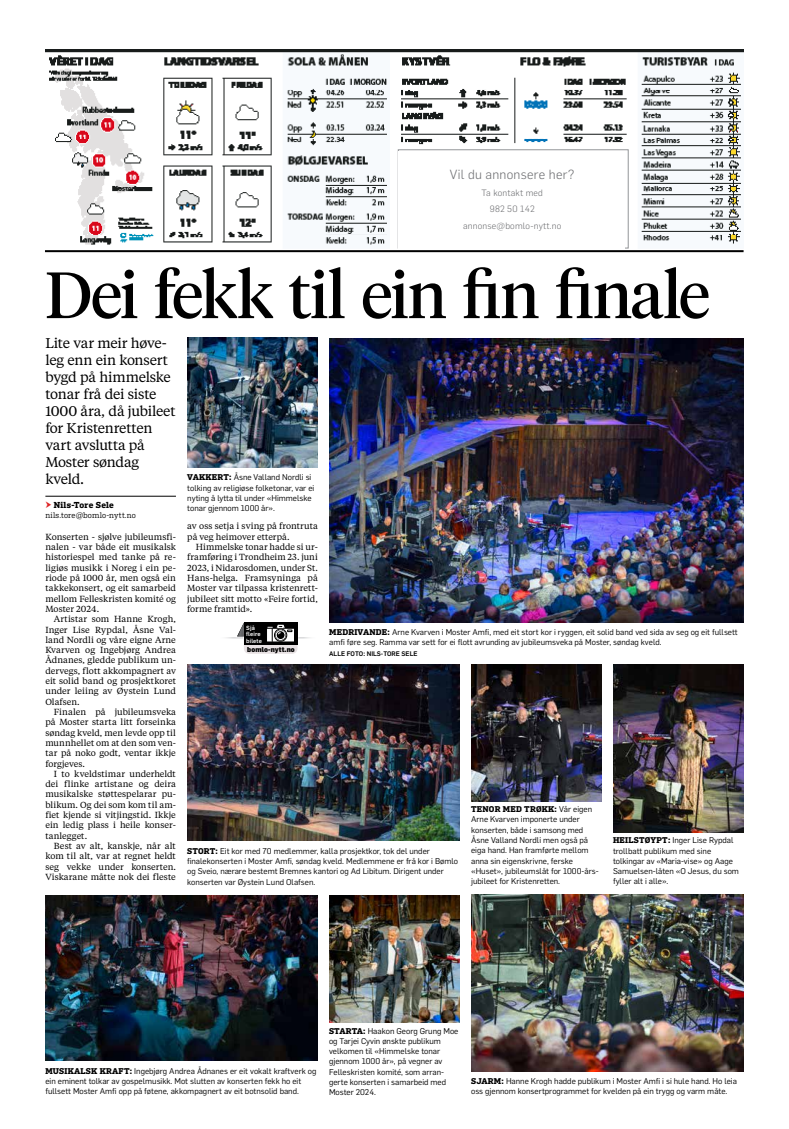
<style>
.page{position:relative;width:789px;height:1129px;background:#fff}
.page>*{position:absolute;margin:0;border:0;box-sizing:border-box;transform-origin:0 0}
.t1{font:65px "Tiempos Headline";letter-spacing:-.02em;color:#000}
.t2{font:14px/17px "Tiempos Text";letter-spacing:-.02em;color:#000}
.t3{font:300 13px "Flama";letter-spacing:.02em;color:#6d6e71}
.t4{font:300 9px/16.8px "Flama";letter-spacing:.02em;color:#6d6e71;text-align:center}
.t5{font:8.8px/10.3px "Tiempos Text";color:#000;text-align:justify}
.t6{font:700 8.5px "Flama Slab";letter-spacing:.025em;color:#000}
.t7{font:8.2px/10.3px "Flama";color:#000}
.t8{font:700 8.2px "Flama Slab";letter-spacing:.025em;color:#000}
.t9{font:8px "Flama Slab";letter-spacing:.015em;color:#000}
.t10{font:900 7px "Flama";letter-spacing:.02em;color:#000;scale:.92 1}
.t11{font:500 6.5px "Flama";color:#000}
.t12{font:500 5.9px/6.5px "Flama";letter-spacing:.02em;color:#fff}
.s1{font-family:"Flama Slab";font-weight:700}
.s2{font-family:"Flama";font-weight:400}
</style>
<div class="page">
<img style="left:45px;top:49px;width:698px;height:200px">
<hr style="left:45px;top:250px;width:698px;height:2px;background:#000">
<div style="left:398px;top:149px;width:230px;height:99px;border:1px solid #939598"></div>
<div style="left:398px;top:151px;width:226px;height:98px;background:#fff"></div>
<hr style="left:45px;top:496px;width:131px;height:1px;background:#000">
<img style="left:471px;top:894px;width:272px;height:176px">
<img style="left:329px;top:338px;width:414px;height:284px">
<img style="left:45px;top:895px;width:272px;height:165px">
<img style="left:187px;top:337px;width:130px;height:130px">
<img style="left:187px;top:664px;width:272px;height:176px">
<img style="left:471px;top:664px;width:130px;height:137px">
<img style="left:613px;top:664px;width:130px;height:168px">
<img style="left:329px;top:895px;width:130px;height:127px">
<hr style="left:218px;top:637px;width:99px;height:1px;background:#a7a9ac">
<svg style="left:235px;top:622px;width:63px;height:32px"></svg>
<h3 class="t3" style="left:449px;top:165px;width:126px">Vil du annonsere her?</h3>
<p class="t4" style="left:463px;top:183px;width:100px">Ta kontakt med<br>982 50 142 annonse@bomlo-nytt.no</p>
<h1 class="t1" style="left:45px;top:251px;width:666px">Dei fekk til ein fin finale</h1>
<h2 class="t2" style="left:45px;top:334px;width:132px">Lite var meir høve&shy;leg enn ein konsert bygd på himmelske tonar frå dei siste<br>1000 åra, då jubileet for Kristenretten vart avslutta på<br>Moster søndag kveld.</h2>
<p class="t6" style="left:54px;top:499px;width:62px">Nils-Tore Sele</p>
<p class="t9" style="left:45px;top:510px;width:92px">nils.tore@bomlo-nytt.no</p>
<p class="t5" style="left:45px;top:531px;width:132px">Konserten - sjølve jubileumsfi&shy;nalen - var både eit musikalsk historiespel med tanke på re&shy;ligiøs musikk i Noreg i ein pe&shy;riode på 1000 år, men også ein takkekonsert, og eit samarbeid mellom Felleskristen komité og Moster 2024.</p>
<p class="t5" style="left:45px;top:613px;width:132px;text-indent:9px">Artistar som Hanne Krogh, Inger Lise Rypdal, Åsne Val&shy;land Nordli og våre eigne Arne Kvarven og Ingebjørg Andrea Ådnanes, gledde publikum un&shy;dervegs, flott akkompagnert av eit solid band og prosjektkoret under leiing av Øystein Lund Olafsen.</p>
<p class="t5" style="left:45px;top:706px;width:132px;text-indent:9px">Finalen på jubileumsveka på Moster starta litt forseinka søndag kveld, men levde opp til munnhellet om at den som ven&shy;tar på noko godt, ventar ikkje forgjeves.</p>
<p class="t5" style="left:45px;top:768px;width:132px;text-indent:9px">I to kveldstimar underheldt dei flinke artistane og deira musikalske støttespelarar pu&shy;blikum. Og dei som kom til am&shy;fiet kjende si vitjingstid. Ikkje ein ledig plass i heile konser&shy;tanlegget.</p>
<p class="t5" style="left:45px;top:840px;width:132px;text-indent:9px">Best av alt, kanskje, når alt kom til alt, var at regnet heldt seg vekke under konserten.<br>Viskarane måtte nok dei fleste</p>
<p class="t7" style="left:187px;top:472px;width:128px"><span class="s1">VAKKERT:</span> Åsne Valland Nordli si tolking av religiøse folketonar, var ei nyting å lytta til under «Himmelske tonar gjennom 1000 år».</p>
<p class="t5" style="left:187px;top:520px;width:132px">av oss setja i sving på frontruta på veg heimover etterpå.</p>
<p class="t5" style="left:187px;top:541px;width:132px;text-indent:9px">Himmelske tonar hadde si ur&shy;framføring i Trondheim 23. juni 2023, i Nidarosdomen, under St.<br>Hans-helga. Framsyninga på Moster var tilpassa kristenrett&shy;jubileet sitt motto «Feire fortid, forme framtid».</p>
<p class="t12" style="left:246px;top:623px;width:17px">Sjå fleire bilete</p>
<p class="t10" style="left:247px;top:644px;width:53px">bomlo-nytt.no</p>
<p class="t7" style="left:329px;top:626px;width:410px"><span class="s1">MEDRIVANDE:</span> Arne Kvarven i Moster Amfi, med eit stort kor i ryggen, eit solid band ved sida av seg og eit fullsett amfi føre seg. Ramma var sett for ei flott avrunding av jubileumsveka på Moster, søndag kveld.</p>
<p class="t11" style="left:329px;top:648px;width:90px">ALLE FOTO: NILS-TORE SELE</p>
<p class="t7" style="left:187px;top:844px;width:272px"><span class="s1">STORT:</span> Eit kor med 70 medlemmer, kalla prosjektkor, tok del under finalekonserten i Moster Amfi, søndag kveld. Medlemmene er frå kor i Bømlo og Sveio, nærare bestemt Bremnes kantori og Ad Libitum. Dirigent under konserten var Øystein Lund Olafsen.</p>
<p class="t8" style="left:471px;top:804px;width:122px">TENOR MED TRØKK: <span class="s2">Vår eigen</span></p>
<p class="t7" style="left:471px;top:813px;width:129px">Arne Kvarven imponerte under konserten, både i samsong med<br>Åsne Valland Nordli men også på eiga hand. Han framførte mellom anna sin eigenskrivne, ferske «Huset», jubileumslåt for 1000-års&shy;jubileet for Kristenretten.</p>
<p class="t7" style="left:612px;top:834px;width:127px"><span class="s1">HEILSTØYPT:</span> Inger Lise Rypdal trollbatt publikum med sine tolkingar av «Maria-vise» og Aage<br>Samuelsen-låten «O Jesus, du som fyller alt i alle».</p>
<p class="t7" style="left:45px;top:1064px;width:272px"><span class="s1">MUSIKALSK KRAFT:</span> Ingebjørg Andrea Ådnanes er eit vokalt kraftverk og ein eminent tolkar av gospelmusikk. Mot slutten av konserten fekk ho eit fullsett Moster Amfi opp på føtene, akkompagnert av eit botnsolid band.</p>
<p class="t7" style="left:329px;top:1024px;width:131px"><span class="s1">STARTA:</span> Haakon Georg Grung Moe og Tarjei Cyvin ønskte publikum velkomen til «Himmelske tonar gjennom 1000 år», på vegner av<br>Felleskristen komité, som arran&shy;gerte konserten i samarbeid med<br>Moster 2024.</p>
<p class="t7" style="left:471px;top:1075px;width:267px"><span class="s1">SJARM:</span> Hanne Krogh hadde publikum i Moster Amfi i si hule hand. Ho leia oss gjennom konsertprogrammet for kvelden på ein trygg og varm måte.</p>
</div>
